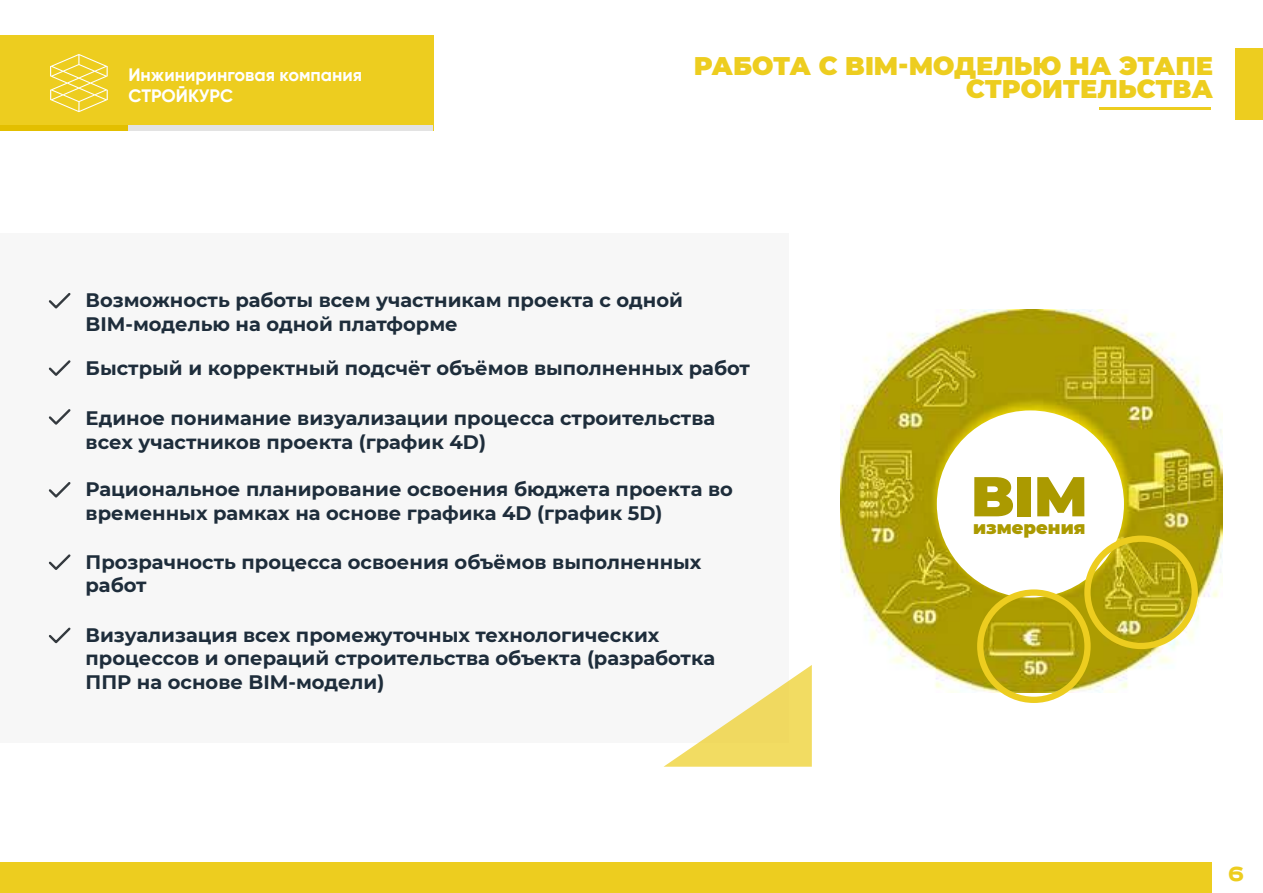
<style>
.page{position:relative;width:1263px;height:893px;background:#fff}
.page>*{position:absolute;margin:0;border:0;box-sizing:border-box;transform-origin:0 0}
.t1{font:900 56.1px "Montserrat";color:#ab9a00}
.t2{font:900 25.65px "Road Radio";color:#edcd1f}
.t3{font:900 25.5px/22.5px "Montserrat";color:#edcd1f;text-align:right}
.t4{font:700 19.5px/23.4px "Montserrat";color:#1e2d3b}
.t5{font:700 18px/21.6px "Gilroy";color:#fff}
.t6{font:900 18px "Montserrat";color:#ab9a00}
</style>
<div class="page">
<img style="left:840px;top:310px;width:383px;height:383px">
<div style="left:937px;top:410px;width:187px;height:188px;background:#fff;border-radius:50%"></div>
<div style="left:0;top:35px;width:433px;height:96px;background:#edcd1f"></div>
<div style="left:0;top:125px;width:128px;height:6px;background:#e3bf00"></div>
<div style="left:128px;top:125px;width:305px;height:6px;background:#e3e3e3"></div>
<svg style="left:50px;top:54px;width:58px;height:58px"></svg>
<div style="left:0;top:863px;width:1212px;height:30px;background:#edcd1f"></div>
<div style="left:0;top:234px;width:788px;height:509px;background:#f7f7f7"></div>
<hr style="left:1099px;top:107px;width:111px;height:2px;background:#edcd1f">
<div style="left:1235px;top:48px;width:28px;height:72px;background:#edcd1f"></div>
<svg style="left:48px;top:293px;width:23px;height:16px"></svg>
<svg style="left:48px;top:360px;width:23px;height:16px"></svg>
<svg style="left:48px;top:409px;width:23px;height:16px"></svg>
<svg style="left:48px;top:482px;width:23px;height:16px"></svg>
<svg style="left:48px;top:554px;width:23px;height:16px"></svg>
<svg style="left:48px;top:627px;width:23px;height:17px"></svg>
<svg style="left:663px;top:665px;width:149px;height:102px"></svg>
<div style="left:1084px;top:536px;width:114px;height:113px;border:6px solid #edcd1f;border-radius:50%"></div>
<div style="left:977px;top:589px;width:114px;height:114px;border:6px solid #edcd1f;border-radius:50%"></div>
<p class="t5" style="left:128px;top:64px;width:235px">Инжиниринговая компания<br>СТРОЙКУРС</p>
<h3 class="t3" style="left:694px;top:53px;width:521px">РАБОТА С BIM-МОДЕЛЬЮ НА ЭТАПЕ<br>СТРОИТЕЛЬСТВА</h3>
<p class="t4" style="left:86px;top:288px;width:599px">Возможность работы всем участникам проекта с одной<br>BIM-моделью на одной платформе</p>
<p class="t4" style="left:86px;top:355px;width:666px">Быстрый и корректный подсчёт объёмов выполненных работ</p>
<p class="t4" style="left:86px;top:406px;width:631px">Единое понимание визуализации процесса строительства всех участников проекта (график 4D)</p>
<p class="t4" style="left:86px;top:477px;width:649px">Рациональное планирование освоения бюджета проекта во временных рамках на основе графика 4D (график 5D)</p>
<p class="t4" style="left:86px;top:549px;width:617px">Прозрачность процесса освоения объёмов выполненных работ</p>
<p class="t4" style="left:86px;top:622px;width:631px">Визуализация всех промежуточных технологических процессов и операций строительства объекта (разработка<br>ППР на основе BIM-модели)</p>
<h1 class="t1" style="left:971px;top:454px;width:118px">BIM</h1>
<p class="t6" style="left:973px;top:514px;width:114px">измерения</p>
<h2 class="t2" style="left:1228px;top:860px;width:18px">6</h2>
</div>
